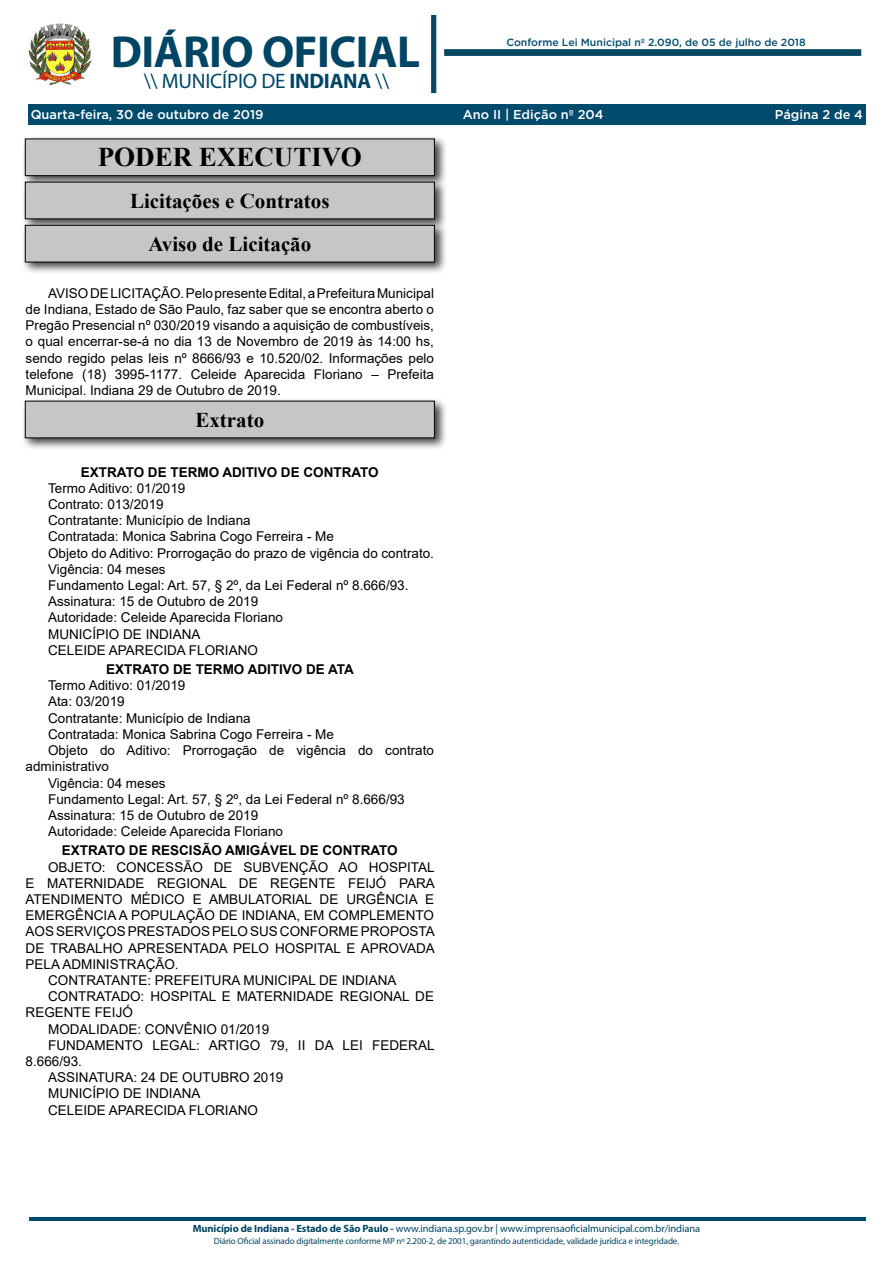
<style>
.page{position:relative;width:893px;height:1263px;background:#fff}
.page>*{position:absolute;margin:0;border:0;box-sizing:border-box;transform-origin:0 0}
.t1{font:700 45px "Myriad Pro";letter-spacing:-.01em;color:#004563}
.t2{font:700 27px "Times New Roman";color:#000}
.t3{font:700 21px "Times New Roman";color:#000}
.t4{font:21px "Myriad Pro";letter-spacing:-.01em;color:#004563}
._2_-_Corpo{font:13.5px/16.2px "Arial";color:#000}
._1_-_Cabeçalho{font:700 13.5px "Arial";color:#000}
.t5{font:500 12.75px "Gotham";color:#fff}
.t6{font:10.5px "Myriad Pro";letter-spacing:-.01em;color:#004563}
.t7{font:500 10.5px "Gotham";color:#004b6c}
.t8{font:9px "Myriad Pro";letter-spacing:-.01em;color:#004563}
.s1{font-weight:700}
</style>
<div class="page">
<div style="left:28px;top:104px;width:837px;height:21px;background:#004b6c"></div>
<img style="left:28px;top:23px;width:64px;height:63px">
<svg style="left:431px;top:15px;width:5px;height:78px"></svg>
<svg style="left:444px;top:50px;width:417px;height:6px;background:#094965"></svg>
<hr style="left:29px;top:1218px;width:836px;height:3px;background:#004b6c">
<div style="left:21px;top:135px;width:426px;height:54px;background:#000;opacity:.75"></div>
<div style="left:25px;top:139px;width:409px;height:37px;background:#c6c6c6"></div>
<div style="left:25px;top:139px;width:410px;height:37px;border:1px solid #000"></div>
<div style="left:21px;top:178px;width:426px;height:54px;background:#000;opacity:.75"></div>
<div style="left:25px;top:182px;width:409px;height:37px;background:#c6c6c6"></div>
<div style="left:21px;top:221px;width:426px;height:54px;background:#000;opacity:.75"></div>
<div style="left:25px;top:225px;width:409px;height:37px;background:#c6c6c6"></div>
<div style="left:25px;top:225px;width:410px;height:37px;border:1px solid #000"></div>
<div style="left:21px;top:397px;width:426px;height:54px;background:#000;opacity:.75"></div>
<div style="left:25px;top:401px;width:409px;height:37px;background:#c6c6c6"></div>
<h1 class="t1" style="left:111px;top:23px;width:311px">DIÁRIO OFICIAL</h1>
<h3 class="t4" style="left:144px;top:68px;width:247px">\\ MUNICÍPIO DE <span class="s1">INDIANA</span> \\</h3>
<p class="t7" style="left:506px;top:35px;width:301px">Conforme Lei Municipal nº 2.090, de 05 de julho de 2018</p>
<p class="t5" style="left:31px;top:106px;width:234px">Quarta-feira, 30 de outubro de 2019</p>
<p class="t5" style="left:463px;top:106px;width:142px">Ano II | Edição nº 204</p>
<p class="t5" style="left:775px;top:106px;width:90px">Página 2 de 4</p>
<p class="t2" style="left:98px;top:138px;width:266px">PODER EXECUTIVO</p>
<p class="t3" style="left:130px;top:185px;width:201px">Licitações e Contratos</p>
<p class="t3" style="left:148px;top:229px;width:164px">Aviso de Licitação</p>
<p class="_2_-_Corpo" style="left:26px;top:285px;width:410px;text-align:justify;text-indent:23px">AVISO DE LICITAÇÃO. Pelo presente Edital, a Prefeitura Municipal de Indiana, Estado de São Paulo, faz saber que se encontra aberto o Pregão Presencial nº 030/2019 visando a aquisição de combustíveis, o qual encerrar-se-á no dia 13 de Novembro de 2019 às 14:00 hs, sendo regido pelas leis nº 8666/93 e 10.520/02. Informações pelo telefone (18) 3995-1177. Celeide Aparecida Floriano – Prefeita Municipal. Indiana 29 de Outubro de 2019.</p>
<p class="t3" style="left:195px;top:404px;width:70px">Extrato</p>
<p class="_1_-_Cabeçalho" style="left:81px;top:462px;width:299px">EXTRATO DE TERMO ADITIVO DE CONTRATO</p>
<p class="_2_-_Corpo" style="left:48px;top:480px;width:139px">Termo Aditivo: 01/2019</p>
<p class="_2_-_Corpo" style="left:48px;top:496px;width:117px">Contrato: 013/2019</p>
<p class="_2_-_Corpo" style="left:48px;top:512px;width:204px">Contratante: Município de Indiana</p>
<p class="_2_-_Corpo" style="left:48px;top:528px;width:287px">Contratada: Monica Sabrina Cogo Ferreira - Me</p>
<p class="_2_-_Corpo" style="left:48px;top:545px;width:387px">Objeto do Aditivo: Prorrogação do prazo de vigência do contrato.</p>
<p class="_2_-_Corpo" style="left:48px;top:561px;width:119px">Vigência: 04 meses</p>
<p class="_2_-_Corpo" style="left:48px;top:577px;width:362px">Fundamento Legal: Art. 57, § 2º, da Lei Federal nº 8.666/93.</p>
<p class="_2_-_Corpo" style="left:48px;top:593px;width:212px">Assinatura: 15 de Outubro de 2019</p>
<p class="_2_-_Corpo" style="left:48px;top:609px;width:236px">Autoridade: Celeide Aparecida Floriano</p>
<p class="_2_-_Corpo" style="left:48px;top:626px;width:154px">MUNICÍPIO DE INDIANA</p>
<p class="_2_-_Corpo" style="left:48px;top:642px;width:211px">CELEIDE APARECIDA FLORIANO</p>
<p class="_1_-_Cabeçalho" style="left:106px;top:660px;width:249px">EXTRATO DE TERMO ADITIVO DE ATA</p>
<p class="_2_-_Corpo" style="left:48px;top:677px;width:139px">Termo Aditivo: 01/2019</p>
<p class="_2_-_Corpo" style="left:48px;top:693px;width:78px">Ata: 03/2019</p>
<p class="_2_-_Corpo" style="left:48px;top:710px;width:204px">Contratante: Município de Indiana</p>
<p class="_2_-_Corpo" style="left:48px;top:726px;width:287px">Contratada: Monica Sabrina Cogo Ferreira - Me</p>
<p class="_2_-_Corpo" style="left:26px;top:742px;width:410px;text-indent:23px">Objeto do Aditivo: Prorrogação de vigência do contrato administrativo</p>
<p class="_2_-_Corpo" style="left:48px;top:774px;width:119px">Vigência: 04 meses</p>
<p class="_2_-_Corpo" style="left:48px;top:791px;width:358px">Fundamento Legal: Art. 57, § 2º, da Lei Federal nº 8.666/93</p>
<p class="_2_-_Corpo" style="left:48px;top:807px;width:212px">Assinatura: 15 de Outubro de 2019</p>
<p class="_2_-_Corpo" style="left:48px;top:823px;width:236px">Autoridade: Celeide Aparecida Floriano</p>
<p class="_1_-_Cabeçalho" style="left:62px;top:841px;width:337px">EXTRATO DE RESCISÃO AMIGÁVEL DE CONTRATO</p>
<p class="_2_-_Corpo" style="left:26px;top:858px;width:411px;text-align:justify;text-indent:23px">OBJETO: CONCESSÃO DE SUBVENÇÃO AO HOSPITAL E MATERNIDADE REGIONAL DE REGENTE FEIJÓ PARA ATENDIMENTO MÉDICO E AMBULATORIAL DE URGÊNCIA E EMERGÊNCIA A POPULAÇÃO DE INDIANA, EM COMPLEMENTO AOS SERVIÇOS PRESTADOS PELO SUS CONFORME PROPOSTA DE TRABALHO APRESENTADA PELO HOSPITAL E APROVADA PELA ADMINISTRAÇÃO.</p>
<p class="_2_-_Corpo" style="left:48px;top:972px;width:350px">CONTRATANTE: PREFEITURA MUNICIPAL DE INDIANA</p>
<p class="_2_-_Corpo" style="left:26px;top:988px;width:410px;text-indent:23px">CONTRATADO: HOSPITAL E MATERNIDADE REGIONAL DE<br>REGENTE FEIJÓ</p>
<p class="_2_-_Corpo" style="left:48px;top:1020px;width:223px">MODALIDADE: CONVÊNIO 01/2019</p>
<p class="_2_-_Corpo" style="left:26px;top:1037px;width:410px;text-indent:23px">FUNDAMENTO LEGAL: ARTIGO 79, II DA LEI FEDERAL<br>8.666/93.</p>
<p class="_2_-_Corpo" style="left:48px;top:1069px;width:237px">ASSINATURA: 24 DE OUTUBRO 2019</p>
<p class="_2_-_Corpo" style="left:48px;top:1085px;width:154px">MUNICÍPIO DE INDIANA</p>
<p class="_2_-_Corpo" style="left:48px;top:1101px;width:211px">CELEIDE APARECIDA FLORIANO</p>
<p class="t6" style="left:193px;top:1222px;width:509px"><span class="s1">Município de Indiana - Estado de São Paulo -</span> www.indiana.sp.gov.br | www.imprensaoficialmunicipal.com.br/indiana</p>
<p class="t8" style="left:214px;top:1236px;width:467px">Diário Oficial assinado digitalmente conforme MP nº 2.200-2, de 2001, garantindo autenticidade, validade jurídica e integridade.</p>
</div>
